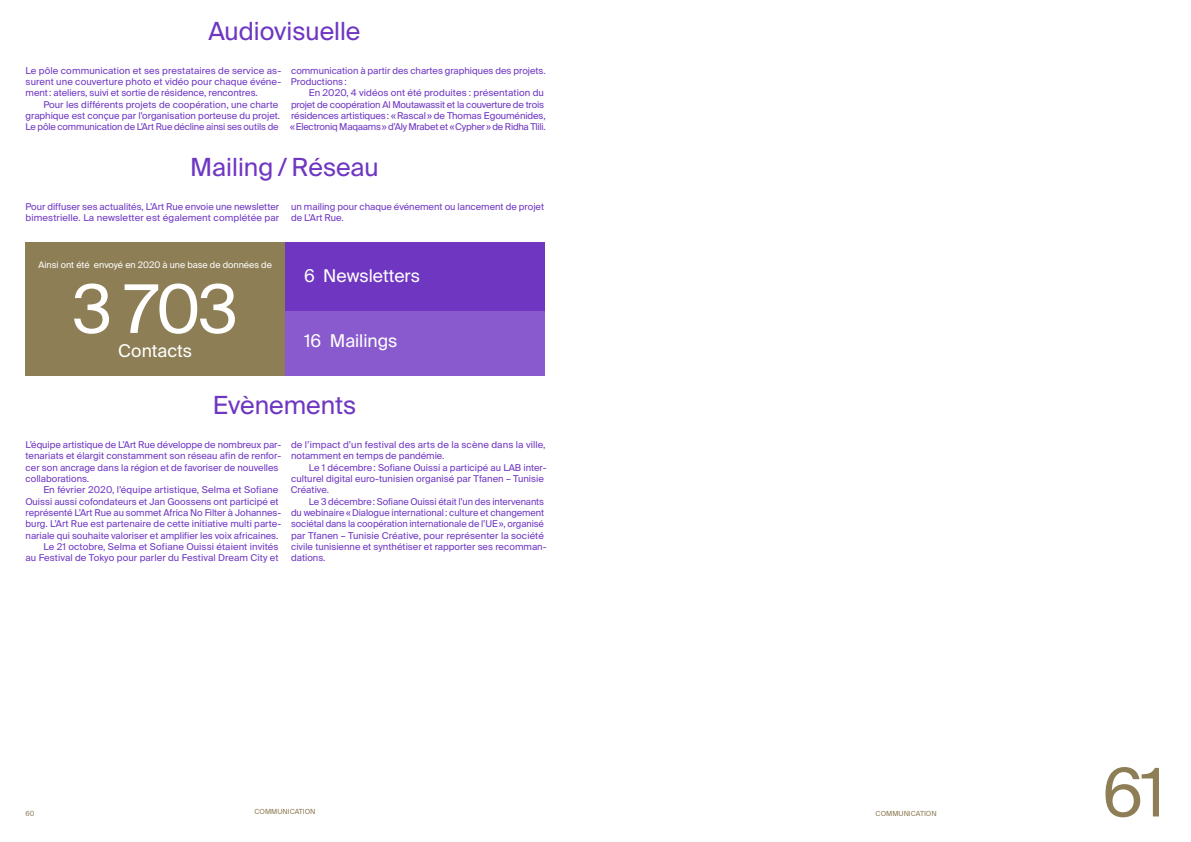
<style>
.page{position:relative;width:1191px;height:842px;background:#fff}
.page>*{position:absolute;margin:0;border:0;box-sizing:border-box;transform-origin:0 0}
.t1{font:67px "Suisse Intl";color:#fff}
.t2{font:67px "Suisse Intl";color:#8e7e55}
.t3{font:25px "Suisse Intl";color:#6f36c2}
.t4{font:17.6px "Suisse Intl";color:#fff}
.t5{font:9.4px/11.3px "Suisse Intl";color:#6f36c2}
.t6{font:9px "Suisse Intl";color:#fff}
.t7{font:7px "Suisse Intl";color:#8e7e55}
</style>
<div class="page">
<div style="left:26px;top:242px;width:259px;height:134px;background:#8e7e55"></div>
<div style="left:285px;top:307px;width:259px;height:69px;background:#895acd"></div>
<div style="left:285px;top:242px;width:259px;height:68px;background:#6f36c2"></div>
<h2 class="t3" style="left:208px;top:16px;width:154px">Audiovisuelle</h2>
<p class="t5" style="left:25px;top:65px;width:257px;text-align:justify">Le pôle communication et ses prestataires de service as&shy;surent une couverture photo et vidéo pour chaque événe&shy;ment: ateliers, suivi et sortie de résidence, rencontres.</p>
<p class="t5" style="left:25px;top:99px;width:256px;text-indent:18px">Pour les différents projets de coopération, une charte graphique est conçue par l’organisation porteuse du projet.<br>Le pôle communication de L’Art Rue décline ainsi ses outils de</p>
<p class="t5" style="left:291px;top:65px;width:256px">communication à partir des chartes graphiques des projets.<br>Productions:</p>
<p class="t5" style="left:290px;top:87px;width:257px;text-indent:19px">En 2020, 4 vidéos ont été produites : présentation du projet de coopération Al Moutawassit et la couverture de trois résidences artistiques: «Rascal» de Thomas Egouménides, «Electroniq Maqaams» d’Aly Mrabet et «Cypher» de Ridha Tlili.</p>
<h2 class="t3" style="left:190px;top:152px;width:190px">Mailing / Réseau</h2>
<p class="t5" style="left:25px;top:201px;width:255px">Pour diffuser ses actualités, L’Art Rue envoie une newsletter bimestrielle. La newsletter est également complétée par</p>
<p class="t5" style="left:291px;top:201px;width:254px">un mailing pour chaque événement ou lancement de projet de L’Art Rue.</p>
<p class="t6" style="left:39px;top:260px;width:235px">Ainsi ont été envoyé en 2020 à une base de données de</p>
<h1 class="t1" style="left:73px;top:271px;width:167px">3 703</h1>
<h3 class="t4" style="left:118px;top:340px;width:75px">Contacts</h3>
<h3 class="t4" style="left:304px;top:266px;width:117px">6 Newsletters</h3>
<h3 class="t4" style="left:304px;top:331px;width:95px">16 Mailings</h3>
<h2 class="t3" style="left:213px;top:391px;width:145px">Evènements</h2>
<p class="t5" style="left:25px;top:439px;width:257px">L’équipe artistique de L’Art Rue développe de nombreux par&shy;tenariats et élargit constamment son réseau afin de renfor&shy;cer son ancrage dans la région et de favoriser de nouvelles collaborations.</p>
<p class="t5" style="left:43px;top:484px;width:236px">En février 2020, l’équipe artistique, Selma et Sofiane</p>
<p class="t5" style="left:25px;top:496px;width:255px">Ouissi aussi cofondateurs et Jan Goossens ont participé et</p>
<p class="t5" style="left:26px;top:507px;width:257px">représenté L’Art Rue au sommet Africa No Filter à Johannes-</p>
<p class="t5" style="left:26px;top:518px;width:257px">burg. L’Art Rue est partenaire de cette initiative multi parte-</p>
<p class="t5" style="left:26px;top:530px;width:254px">nariale qui souhaite valoriser et amplifier les voix africaines.</p>
<p class="t5" style="left:43px;top:541px;width:237px">Le 21 octobre, Selma et Sofiane Ouissi étaient invités</p>
<p class="t5" style="left:26px;top:552px;width:254px">au Festival de Tokyo pour parler du Festival Dream City et</p>
<p class="t5" style="left:291px;top:439px;width:256px">de l’impact d’un festival des arts de la scène dans la ville, notamment en temps de pandémie.</p>
<p class="t5" style="left:291px;top:462px;width:257px;text-indent:18px">Le 1 décembre: Sofiane Ouissi a participé au LAB inter&shy;culturel digital euro-tunisien organisé par Tfanen – Tunisie<br>Créative.</p>
<p class="t5" style="left:291px;top:496px;width:257px;text-indent:18px">Le 3 décembre: Sofiane Ouissi était l’un des intervenants du webinaire «Dialogue international: culture et changement sociétal dans la coopération internationale de l’UE», organisé par Tfanen – Tunisie Créative, pour représenter la société civile tunisienne et synthétiser et rapporter ses recomman&shy;dations.</p>
<p class="t7" style="left:254px;top:807px;width:63px">COMMUNICATION</p>
<p class="t7" style="left:26px;top:810px;width:10px">60</p>
<p class="t7" style="left:875px;top:810px;width:63px">COMMUNICATION</p>
<h1 class="t2" style="left:1102px;top:754px;width:65px">61</h1>
</div>
